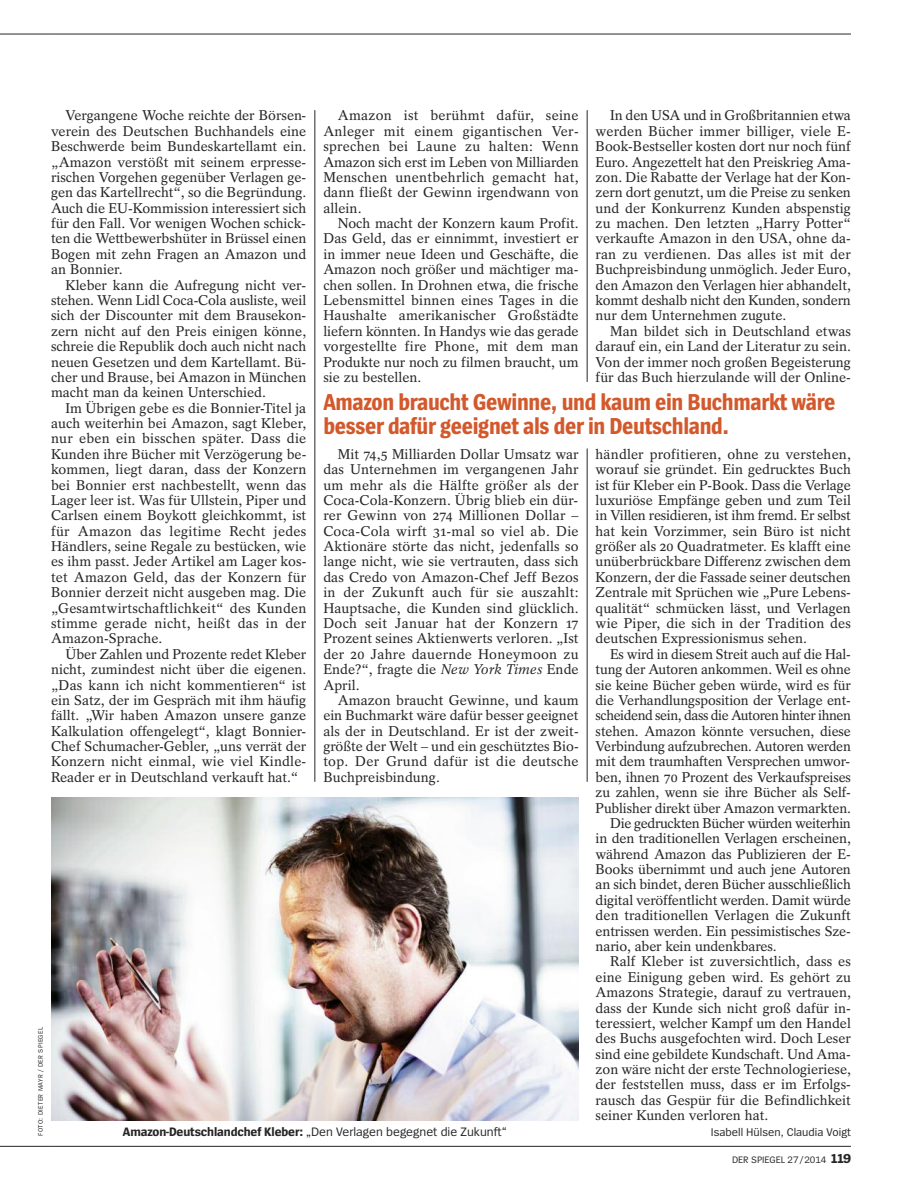
<style>
.page{position:relative;width:902px;height:1191px;background:#fff}
.page>*{position:absolute;margin:0;border:0;box-sizing:border-box;transform-origin:0 0}
.t1{font:700 24px/24px "Spiegel Sans Cd";letter-spacing:-.015em;color:#d3592c}
.t2{font:14.1px/15.5px "Spiegel Serif";letter-spacing:-.005em;color:#272627;text-align:justify}
.t3{font:14.1px "Spiegel Serif";letter-spacing:-.03em;color:#272627}
.t4{font:14.1px "Spiegel Serif";letter-spacing:-.025em;color:#272627}
.t5{font:12.75px "Spiegel Sans";color:#272627}
.t6{font:11.7px "Spiegel Sans";color:#272627}
.t7{font:9.75px "Spiegel Sans";letter-spacing:-.005em;color:#272627}
.t8{font:6.75px "Spiegel Sans";letter-spacing:.05em;color:#272627}
.s1{font-style:italic}
.s2{font-weight:700}
.s3{font-weight:700;font-size:13.5px}
</style>
<div class="page">
<hr style="left:51px;top:34px;width:799px;height:1px;background:#272627">
<hr style="left:0;top:34px;width:51px;height:1px;background:#272627">
<hr style="left:0;top:1146px;width:51px;height:1px;background:#272627">
<hr style="left:51px;top:1146px;width:799px;height:1px;background:#272627">
<hr style="left:314px;top:110px;width:1px;height:672px;background:#272627">
<hr style="left:587px;top:448px;width:1px;height:334px;background:#272627">
<img style="left:51px;top:797px;width:527px;height:323px">
<hr style="left:587px;top:110px;width:1px;height:272px;background:#272627">
<p class="t2" style="left:51px;top:109px;width:257px;text-indent:14px">Vergangene Woche reichte der Börsen&shy;verein des Deutschen Buchhandels eine Beschwerde beim Bundeskartellamt ein. „Amazon verstößt mit seinem erpresse&shy;rischen Vorgehen gegenüber Verlagen ge&shy;gen das Kartellrecht“, so die Begründung.<br>Auch die EU-Kommission interessiert sich für den Fall. Vor wenigen Wochen schick&shy;ten die Wettbewerbshüter in Brüssel einen Bogen mit zehn Fragen an Amazon und an Bonnier.</p>
<p class="t2" style="left:51px;top:278px;width:257px;text-indent:14px">Kleber kann die Aufregung nicht ver&shy;stehen. Wenn Lidl Coca-Cola ausliste, weil sich der Discounter mit dem Brausekon&shy;zern nicht auf den Preis einigen könne, schreie die Republik doch auch nicht nach neuen Gesetzen und dem Kartellamt. Bü&shy;cher und Brause, bei Amazon in München macht man da keinen Unterschied.</p>
<p class="t2" style="left:51px;top:401px;width:257px;text-indent:14px">Im Übrigen gebe es die Bonnier-Titel ja auch weiterhin bei Amazon, sagt Kleber, nur eben ein bisschen später. Dass die Kunden ihre Bücher mit Verzögerung be&shy;kommen, liegt daran, dass der Konzern bei Bonnier erst nachbestellt, wenn das Lager leer ist. Was für Ullstein, Piper und Carlsen einem Boykott gleichkommt, ist für Amazon das legitime Recht jedes Händlers, seine Regale zu bestücken, wie es ihm passt. Jeder Artikel am Lager kos&shy;tet Amazon Geld, das der Konzern für Bonnier derzeit nicht ausgeben mag. Die „Gesamtwirtschaftlichkeit“ des Kunden stimme gerade nicht, heißt das in der Amazon-Sprache.</p>
<p class="t2" style="left:51px;top:647px;width:257px;text-indent:14px">Über Zahlen und Prozente redet Kleber nicht, zumindest nicht über die eigenen. „Das kann ich nicht kommentieren“ ist ein Satz, der im Gespräch mit ihm häufig fällt. „Wir haben Amazon unsere ganze Kalkulation offengelegt“, klagt Bonnier-Chef Schumacher-Gebler, „uns verrät der Konzern nicht einmal, wie viel Kindle-Reader er in Deutschland verkauft hat.“</p>
<p class="t2" style="left:323px;top:109px;width:257px;text-indent:14px">Amazon ist berühmt dafür, seine Anleger mit einem gigantischen Ver&shy;sprechen bei Laune zu halten: Wenn Amazon sich erst im Leben von Milliarden Menschen unentbehrlich gemacht hat, dann fließt der Gewinn irgendwann von allein.</p>
<p class="t2" style="left:323px;top:217px;width:257px;text-indent:14px">Noch macht der Konzern kaum Profit.<br>Das Geld, das er einnimmt, investiert er in immer neue Ideen und Geschäfte, die Amazon noch größer und mächtiger ma&shy;chen sollen. In Drohnen etwa, die frische Lebensmittel binnen eines Tages in die Haushalte amerikanischer Großstädte liefern könnten. In Handys wie das gerade vorgestellte fire Phone, mit dem man Produkte nur noch zu filmen braucht, um sie zu bestellen.</p>
<p class="t2" style="left:595px;top:109px;width:257px;text-indent:14px">In den USA und in Großbritannien etwa werden Bücher immer billiger, viele E-Book-Bestseller kosten dort nur noch fünf Euro. Angezettelt hat den Preiskrieg Ama&shy;zon. Die Rabatte der Verlage hat der Kon&shy;zern dort genutzt, um die Preise zu senken und der Konkurrenz Kunden abspenstig zu machen. Den letzten „Harry Potter“ verkaufte Amazon in den USA, ohne da&shy;ran zu verdienen. Das alles ist mit der Buchpreisbindung unmöglich. Jeder Euro, den Amazon den Verlagen hier abhandelt, kommt deshalb nicht den Kunden, sondern nur dem Unternehmen zugute.</p>
<p class="t2" style="left:595px;top:325px;width:257px;text-indent:14px">Man bildet sich in Deutschland etwas darauf ein, ein Land der Literatur zu sein.<br>Von der immer noch großen Begeisterung für das Buch hierzulande will der Online-</p>
<h1 class="t1" style="left:323px;top:392px;width:513px">Amazon braucht Gewinne, und kaum ein Buchmarkt wäre besser dafür geeignet als der in Deutschland.</h1>
<p class="t2" style="left:323px;top:448px;width:257px;text-indent:14px">Mit 74,5 Milliarden Dollar Umsatz war das Unternehmen im vergangenen Jahr um mehr als die Hälfte größer als der Coca-Cola-Konzern. Übrig blieb ein dür&shy;rer Gewinn von 274 Millionen Dollar – Coca-Cola wirft 31-mal so viel ab. Die Aktionäre störte das nicht, jedenfalls so lange nicht, wie sie vertrauten, dass sich das Credo von Amazon-Chef Jeff Bezos in der Zukunft auch für sie auszahlt:<br>Hauptsache, die Kunden sind glücklich.<br>Doch seit Januar hat der Konzern 17<br>Prozent seines Aktienwerts verloren. „Ist der 20 Jahre dauernde Honeymoon zu Ende?“, fragte die <span class="s1">New York Times</span> Ende April.</p>
<p class="t2" style="left:323px;top:694px;width:257px;text-indent:14px">Amazon braucht Gewinne, und kaum ein Buchmarkt wäre dafür besser geeignet als der in Deutschland. Er ist der zweit&shy;größte der Welt – und ein geschütztes Bio&shy;top. Der Grund dafür ist die deutsche Buchpreisbindung.</p>
<p class="t2" style="left:595px;top:448px;width:257px">händler profitieren, ohne zu verstehen, worauf sie gründet. Ein gedrucktes Buch ist für Kleber ein P-Book. Dass die Verlage luxuriöse Empfänge geben und zum Teil in Villen residieren, ist ihm fremd. Er selbst hat kein Vorzimmer, sein Büro ist nicht größer als 20 Quadratmeter. Es klafft eine unüberbrückbare Differenz zwischen dem Konzern, der die Fassade seiner deutschen Zentrale mit Sprüchen wie „Pure Lebens&shy;qualität“ schmücken lässt, und Verlagen wie Piper, die sich in der Tradition des deutschen Expressionismus sehen.</p>
<p class="t2" style="left:610px;top:647px;width:242px">Es wird in diesem Streit auch auf die Hal-</p>
<p class="t2" style="left:595px;top:663px;width:257px">tung der Autoren ankommen. Weil es ohne</p>
<p class="t2" style="left:595px;top:678px;width:257px">sie keine Bücher geben würde, wird es für</p>
<p class="t2" style="left:595px;top:694px;width:257px">die Verhandlungsposition der Verlage ent-</p>
<p class="t3" style="left:595px;top:710px;width:257px">scheidend sein, dass die Autoren hinter ihnen</p>
<p class="t2" style="left:595px;top:724px;width:257px">stehen. Amazon könnte versuchen, diese</p>
<p class="t2" style="left:595px;top:740px;width:257px">Verbindung aufzubrechen. Autoren werden</p>
<p class="t2" style="left:595px;top:755px;width:256px">mit dem traumhaften Versprechen umwor-</p>
<p class="t2" style="left:595px;top:770px;width:257px">ben, ihnen 70 Prozent des Verkaufspreises</p>
<p class="t2" style="left:595px;top:786px;width:257px">zu zahlen, wenn sie ihre Bücher als Self-</p>
<p class="t2" style="left:595px;top:801px;width:257px">Publisher direkt über Amazon vermarkten.</p>
<p class="t4" style="left:610px;top:818px;width:242px">Die gedruckten Bücher würden weiterhin</p>
<p class="t2" style="left:595px;top:832px;width:257px">in den traditionellen Verlagen erscheinen,</p>
<p class="t2" style="left:595px;top:847px;width:257px">während Amazon das Publizieren der E-</p>
<p class="t2" style="left:595px;top:863px;width:257px">Books übernimmt und auch jene Autoren</p>
<p class="t2" style="left:595px;top:878px;width:257px">an sich bindet, deren Bücher ausschließlich</p>
<p class="t2" style="left:595px;top:893px;width:257px">digital veröffentlicht werden. Damit würde</p>
<p class="t2" style="left:595px;top:909px;width:257px">den traditionellen Verlagen die Zukunft</p>
<p class="t2" style="left:595px;top:924px;width:256px">entrissen werden. Ein pessimistisches Sze-</p>
<p class="t2" style="left:595px;top:940px;width:182px">nario, aber kein undenkbares.</p>
<p class="t2" style="left:610px;top:955px;width:242px">Ralf Kleber ist zuversichtlich, dass es</p>
<p class="t2" style="left:595px;top:970px;width:257px">eine Einigung geben wird. Es gehört zu</p>
<p class="t2" style="left:595px;top:986px;width:257px">Amazons Strategie, darauf zu vertrauen,</p>
<p class="t2" style="left:595px;top:1001px;width:257px">dass der Kunde sich nicht groß dafür in-</p>
<p class="t2" style="left:595px;top:1016px;width:257px">teressiert, welcher Kampf um den Handel</p>
<p class="t2" style="left:595px;top:1032px;width:257px">des Buchs ausgefochten wird. Doch Leser</p>
<p class="t2" style="left:595px;top:1047px;width:257px">sind eine gebildete Kundschaft. Und Ama-</p>
<p class="t2" style="left:595px;top:1063px;width:257px">zon wäre nicht der erste Technologieriese,</p>
<p class="t2" style="left:595px;top:1078px;width:257px">der feststellen muss, dass er im Erfolgs-</p>
<p class="t2" style="left:595px;top:1093px;width:257px">rausch das Gespür für die Befindlichkeit</p>
<p class="t2" style="left:595px;top:1109px;width:174px">seiner Kunden verloren hat.</p>
<p class="t8" style="left:38px;top:1135px;width:110px;rotate:-90deg">FOTO: DIETER MAYR / DER SPIEGEL</p>
<p class="t5" style="left:123px;top:1126px;width:385px"><span class="s2">Amazon-Deutschlandchef Kleber:</span> „Den Verlagen begegnet die Zukunft“</p>
<p class="t6" style="left:710px;top:1127px;width:141px">Isabell Hülsen, Claudia Voigt</p>
<p class="t7" style="left:732px;top:1156px;width:121px">DER SPIEGEL 27/2014 <span class="s3">119</span></p>
</div>
